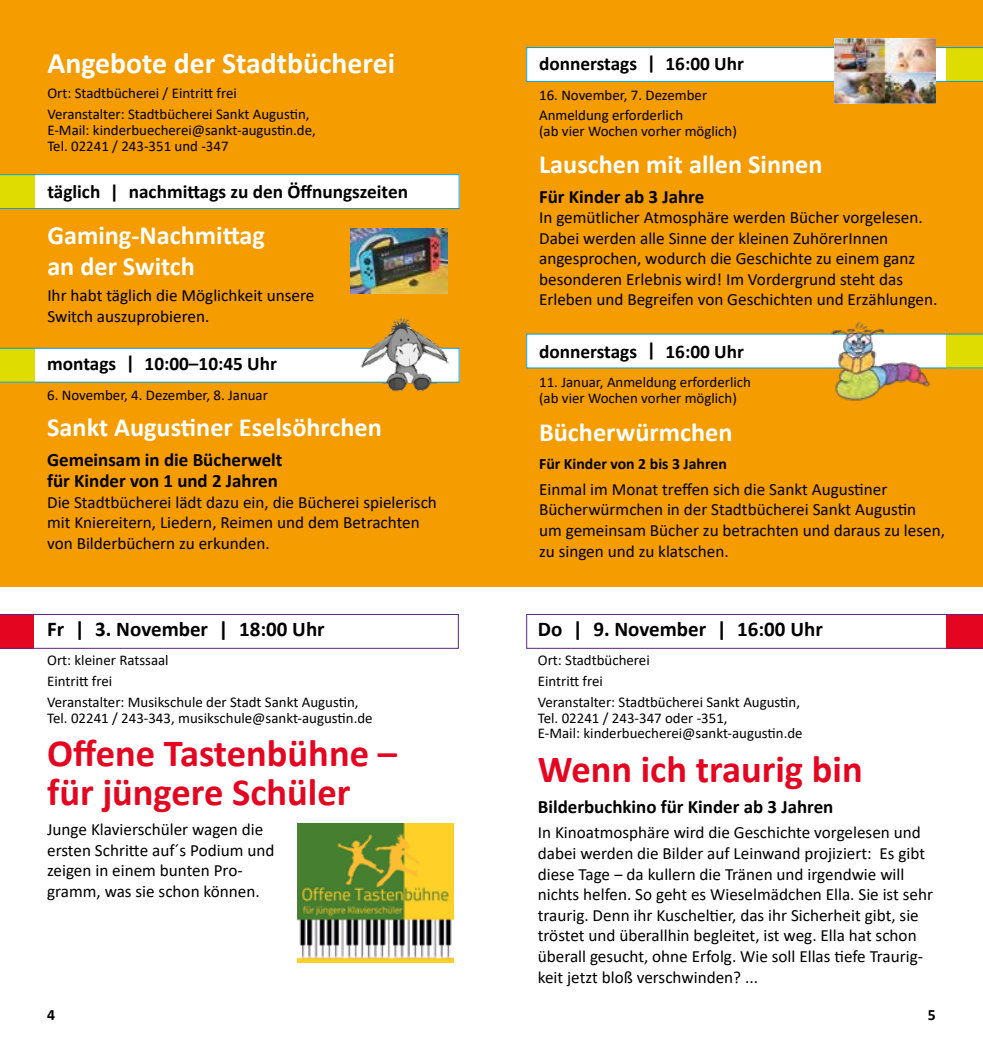
<style>
.page{position:relative;width:983px;height:1042px;background:#fff}
.page>*{position:absolute;margin:0;border:0;box-sizing:border-box;transform-origin:0 0}
.t1{font:700 38.5px/38.5px "Calibri";color:#e40521}
.t2{font:700 29.75px "Calibri";color:#fff}
.t3{font:700 26.25px/31.5px "Calibri";color:#fff}
.t4{font:700 21px "Calibri";color:#000}
.t5{font:700 19.25px "Calibri";color:#000}
.t6{font:700 18.9px/21px "Calibri";color:#000}
.t7{font:17.15px/20.7px "Calibri";color:#000}
.t8{font:700 15.75px "Calibri";color:#000}
.t9{font:14.88px/20.7px "Calibri";color:#000}
</style>
<div class="page">
<div style="left:0;top:0;width:982px;height:587px;background:#f59c00"></div>
<svg style="left:0;top:174px;width:459px;height:35px;background:#edf6eb"></svg>
<img style="left:350px;top:229px;width:97px;height:64px">
<svg style="left:0;top:348px;width:459px;height:35px;background:#eef5e4"></svg>
<img style="left:360px;top:317px;width:88px;height:75px">
<img style="left:297px;top:823px;width:156px;height:140px">
<svg style="left:526px;top:614px;width:456px;height:35px"></svg>
<svg style="left:526px;top:47px;width:456px;height:35px;background:#ecf5e3"></svg>
<svg style="left:526px;top:334px;width:456px;height:34px;background:#f2f7e3"></svg>
<img style="left:833px;top:38px;width:101px;height:65px">
<img style="left:819px;top:321px;width:115px;height:80px">
<svg style="left:0;top:614px;width:458px;height:35px"></svg>
<h2 class="t2" style="left:47px;top:42px;width:349px">Angebote der Stadtbücherei</h2>
<p class="t9" style="left:47px;top:83px;width:264px">Ort: Stadtbücherei / Eintritt frei<br>Veranstalter: Stadtbücherei Sankt Augustin,</p>
<p class="t9" style="left:47px;top:122px;width:270px;line-height:15.8px">E-Mail: kinderbuecherei@sankt-augustin.de,<br>Tel. 02241 / 243-351 und -347</p>
<p class="t5" style="left:47px;top:178px;width:362px">täglich | nachmittags zu den Öffnungszeiten</p>
<h3 class="t3" style="left:47px;top:219px;width:219px">Gaming-Nachmittag an der Switch</h3>
<p class="t7" style="left:47px;top:284px;width:268px">Ihr habt täglich die Möglichkeit unsere<br>Switch auszuprobieren.</p>
<p class="t5" style="left:47px;top:350px;width:231px">montags | 10:00–10:45 Uhr</p>
<p class="t9" style="left:47px;top:384px;width:222px">6. November, 4. Dezember, 8. Januar</p>
<h3 class="t3" style="left:47px;top:411px;width:336px">Sankt Augustiner Eselsöhrchen</h3>
<p class="t6" style="left:47px;top:449px;width:237px">Gemeinsam in die Bücherwelt für Kinder von 1 und 2 Jahren</p>
<p class="t7" style="left:47px;top:491px;width:391px">Die Stadtbücherei lädt dazu ein, die Bücherei spielerisch mit Kniereitern, Liedern, Reimen und dem Betrachten von Bilderbüchern zu erkunden.</p>
<p class="t4" style="left:47px;top:614px;width:279px">Fr | 3. November | 18:00 Uhr</p>
<p class="t9" style="left:47px;top:650px;width:313px">Ort: kleiner Ratssaal<br>Eintritt frei<br>Veranstalter: Musikschule der Stadt Sankt Augustin,</p>
<p class="t9" style="left:47px;top:707px;width:327px">Tel. 02241 / 243-343, musikschule@sankt-augustin.de</p>
<h1 class="t1" style="left:47px;top:733px;width:351px">Offene Tastenbühne – für jüngere Schüler</h1>
<p class="t7" style="left:47px;top:819px;width:229px">Junge Klavierschüler wagen die ersten Schritte auf´s Podium und zeigen in einem bunten Pro&shy;gramm, was sie schon können.</p>
<p class="t5" style="left:539px;top:50px;width:206px">donnerstags | 16:00 Uhr</p>
<p class="t9" style="left:539px;top:84px;width:169px">16. November, 7. Dezember<br>Anmeldung erforderlich</p>
<p class="t9" style="left:539px;top:121px;width:199px">(ab vier Wochen vorher möglich)</p>
<h3 class="t3" style="left:539px;top:148px;width:285px">Lauschen mit allen Sinnen</h3>
<p class="t6" style="left:539px;top:185px;width:166px">Für Kinder ab 3 Jahre</p>
<p class="t7" style="left:539px;top:207px;width:400px">In gemütlicher Atmosphäre werden Bücher vorgelesen.<br>Dabei werden alle Sinne der kleinen ZuhörerInnen angesprochen, wodurch die Geschichte zu einem ganz besonderen Erlebnis wird! Im Vordergrund steht das Erleben und Begreifen von Geschichten und Erzählungen.</p>
<p class="t5" style="left:539px;top:338px;width:206px">donnerstags | 16:00 Uhr</p>
<p class="t9" style="left:539px;top:374px;width:213px;line-height:15.8px">11. Januar, Anmeldung erforderlich (ab vier Wochen vorher möglich)</p>
<h3 class="t3" style="left:539px;top:416px;width:195px">Bücherwürmchen</h3>
<p class="t8" style="left:539px;top:453px;width:189px">Für Kinder von 2 bis 3 Jahren</p>
<p class="t7" style="left:539px;top:478px;width:407px">Einmal im Monat treffen sich die Sankt Augustiner Bücherwürmchen in der Stadtbücherei Sankt Augustin<br>um gemeinsam Bücher zu betrachten und daraus zu lesen, zu singen und zu klatschen.</p>
<p class="t4" style="left:537px;top:614px;width:286px">Do | 9. November | 16:00 Uhr</p>
<p class="t9" style="left:537px;top:650px;width:264px">Ort: Stadtbücherei<br>Eintritt frei<br>Veranstalter: Stadtbücherei Sankt Augustin,</p>
<p class="t9" style="left:537px;top:709px;width:266px;line-height:15.8px">Tel. 02241 / 243-347 oder -351,<br>E-Mail: kinderbuecherei@sankt-augustin.de</p>
<h1 class="t1" style="left:537px;top:749px;width:326px">Wenn ich traurig bin</h1>
<p class="t6" style="left:537px;top:796px;width:297px">Bilderbuchkino für Kinder ab 3 Jahren</p>
<p class="t7" style="left:537px;top:822px;width:396px">In Kinoatmosphäre wird die Geschichte vorgelesen und dabei werden die Bilder auf Leinwand projiziert: Es gibt diese Tage ‒ da kullern die Tränen und irgendwie will nichts helfen. So geht es Wieselmädchen Ella. Sie ist sehr traurig. Denn ihr Kuscheltier, das ihr Sicherheit gibt, sie tröstet und überallhin begleitet, ist weg. Ella hat schon überall gesucht, ohne Erfolg. Wie soll Ellas tiefe Traurig&shy;keit jetzt bloß verschwinden? ...</p>
<p class="t8" style="left:47px;top:1003px;width:9px">4</p>
<p class="t8" style="left:927px;top:1003px;width:9px">5</p>
</div>
